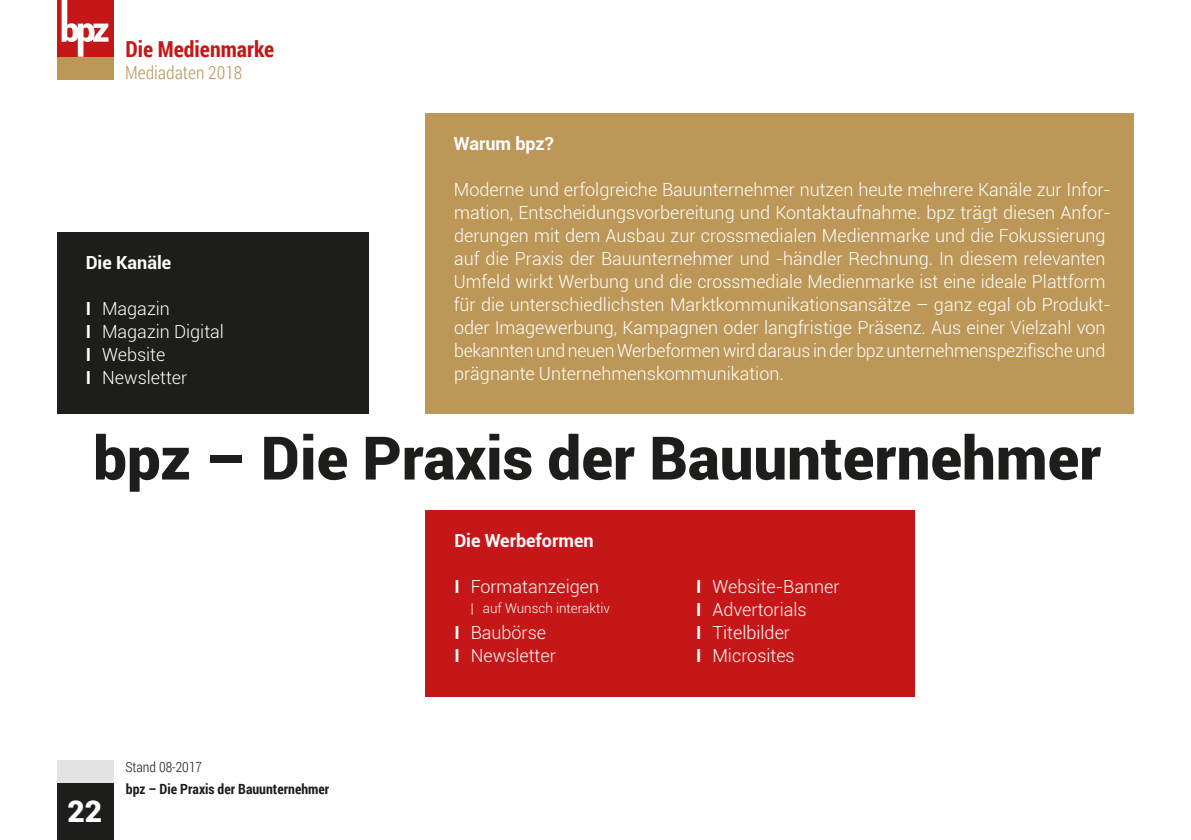
<style>
.page{position:relative;width:1191px;height:840px;background:#fff}
.page>*{position:absolute;margin:0;border:0;box-sizing:border-box;transform-origin:0 0}
.t1{font:900 60px "Roboto";color:#1d1d1b}
.t2{font:900 30px "Roboto";color:#fff}
.t3{font:700 22px "Roboto Condensed";color:#c51718}
.t4{font:300 18px/23px "Roboto";color:#fff}
.t5{font:700 18px "Roboto";color:#fff}
.t6{font:300 18px "Roboto Condensed";color:#bc9758}
.t7{font:700 14px "Roboto Condensed";color:#1d1d1b}
.t8{font:300 14px "Roboto Condensed";color:#1d1d1b}
.t9{font:300 13.4px "Roboto";color:#fff}
.s1{font-weight:700}
</style>
<div class="page">
<div style="left:57px;top:782px;width:56px;height:57px;background:#1d1d1b"></div>
<div style="left:57px;top:760px;width:56px;height:22px;background:#e3e3e3"></div>
<div style="left:57px;top:57px;width:56px;height:22px;background:#bc9758"></div>
<div style="left:57px;top:0;width:56px;height:57px;background:#c51718"></div>
<svg style="left:62px;top:0;width:46px;height:57px"></svg>
<div style="left:425px;top:510px;width:489px;height:186px;background:#c51718"></div>
<div style="left:57px;top:232px;width:312px;height:181px;background:#1d1d1b"></div>
<div style="left:425px;top:113px;width:709px;height:300px;background:#bc9758"></div>
<p class="t3" style="left:126px;top:34px;width:150px">Die Medienmarke</p>
<p class="t6" style="left:125px;top:61px;width:119px">Mediadaten 2018</p>
<p class="t5" style="left:86px;top:250px;width:87px">Die Kanäle</p>
<p class="t4" style="left:86px;top:296px;width:140px"><span class="s1">I</span> Magazin<br><span class="s1">I</span> Magazin Digital<br><span class="s1">I</span> Website<br><span class="s1">I</span> Newsletter</p>
<p class="t5" style="left:454px;top:130px;width:101px">Warum bpz?</p>
<p class="t4" style="left:454px;top:177px;width:659px">Moderne und erfolgreiche Bauunternehmer nutzen heute mehrere Kanäle zur Infor&shy;mation, Entscheidungsvorbereitung und Kontaktaufnahme. bpz trägt diesen Anfor&shy;derungen mit dem Ausbau zur crossmedialen Medienmarke und die Fokussierung auf die Praxis der Bauunternehmer und -händler Rechnung. In diesem relevanten Umfeld wirkt Werbung und die crossmediale Medienmarke ist eine ideale Plattform für die unterschiedlichsten Marktkommunikationsansätze – ganz egal ob Produkt&shy;oder Imagewerbung, Kampagnen oder langfristige Präsenz. Aus einer Vielzahl von bekannten und neuen Werbeformen wird daraus in der bpz unternehmenspezifische und prägnante Unternehmenskommunikation.</p>
<h1 class="t1" style="left:93px;top:415px;width:1009px">bpz – Die Praxis der Bauunternehmer</h1>
<h2 class="t2" style="left:67px;top:789px;width:36px">22</h2>
<p class="t8" style="left:125px;top:756px;width:78px">Stand 08-2017</p>
<p class="t7" style="left:126px;top:778px;width:205px">bpz – Die Praxis der Bauunternehmer</p>
<p class="t5" style="left:454px;top:527px;width:141px">Die Werbeformen</p>
<p class="t4" style="left:454px;top:574px;width:146px"><span class="s1">I</span> Formatanzeigen</p>
<p class="t9" style="left:471px;top:598px;width:141px">| auf Wunsch interaktiv</p>
<p class="t4" style="left:454px;top:620px;width:103px"><span class="s1">I</span> Baubörse<br><span class="s1">I</span> Newsletter</p>
<p class="t4" style="left:696px;top:574px;width:145px"><span class="s1">I</span> Website-Banner<br><span class="s1">I</span> Advertorials<br><span class="s1">I</span> Titelbilder<br><span class="s1">I</span> Microsites</p>
</div>
